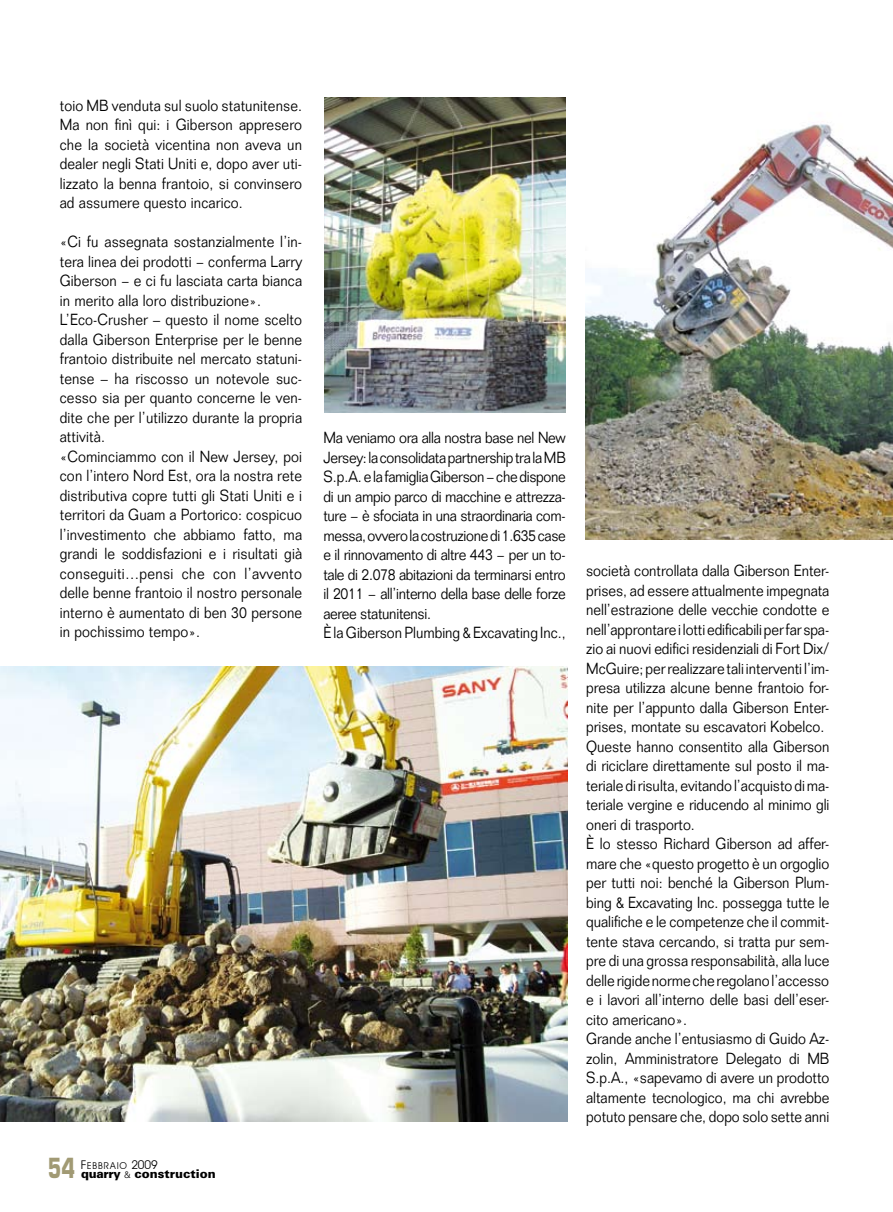
<style>
.page{position:relative;width:893px;height:1212px;background:#fff}
.page>*{position:absolute;margin:0;border:0;box-sizing:border-box;transform-origin:0 0}
.t1{font:700 27px "Eurostile";color:#a19a74;scale:.7 1}
.t2{font:300 15.75px/19.5px "Folio";color:#000;scale:.9 1}
.t3{font:300 15.75px/19.5px "Folio";letter-spacing:-.02em;color:#000;scale:.9 1}
.t4{font:900 12px "Univers";color:#000}
.t5{font:9.45px "Avant Garde";letter-spacing:.03em;color:#000}
.s1{font-weight:300;font-size:9px}
.s2{font-size:12px}
</style>
<div class="page">
<img style="left:586px;top:124px;width:307px;height:416px">
<img style="left:324px;top:97px;width:242px;height:315px">
<img style="left:0;top:666px;width:568px;height:455px">
<p class="t2" style="left:60px;top:95px;width:271px;text-align:justify">toio MB venduta sul suolo statunitense.<br>Ma non finì qui: i Giberson appresero che la società vicentina non aveva un dealer negli Stati Uniti e, dopo aver uti&shy;lizzato la benna frantoio, si convinsero ad assumere questo incarico.</p>
<p class="t2" style="left:60px;top:232px;width:271px">«Ci fu assegnata sostanzialmente l’in&shy;tera linea dei prodotti − conferma Larry Giberson − e ci fu lasciata carta bianca in merito alla loro distribuzione».<br>L’Eco-Crusher – questo il nome scelto dalla Giberson Enterprise per le benne frantoio distribuite nel mercato statuni&shy;tense – ha riscosso un notevole suc&shy;cesso sia per quanto concerne le ven&shy;dite che per l’utilizzo durante la propria attività.<br>«Cominciammo con il New Jersey, poi con l’intero Nord Est, ora la nostra rete distributiva copre tutti gli Stati Uniti e i territori da Guam a Portorico: cospicuo l’investimento che abbiamo fatto, ma grandi le soddisfazioni e i risultati già conseguiti…pensi che con l’avvento delle benne frantoio il nostro personale interno è aumentato di ben 30 persone in pochissimo tempo».</p>
<h1 class="t1" style="left:48px;top:1151px;width:40px">54</h1>
<p class="t4" style="left:81px;top:1166px;width:136px">quarry <span class="s1">&amp;</span> construction</p>
<p class="t5" style="left:81px;top:1159px;width:79px"><span class="s2">F</span>EBBRAIO <span class="s2">2009</span></p>
<p class="t3" style="left:323px;top:428px;width:271px">Ma veniamo ora alla nostra base nel New Jersey: la consolidata partnership tra la MB S.p.A. e la famiglia Giberson − che dispone di un ampio parco di macchine e attrezza&shy;ture − è sfociata in una straordinaria com&shy;messa, ovvero la costruzione di 1.635 case e il rinnovamento di altre 443 − per un to&shy;tale di 2.078 abitazioni da terminarsi entro il 2011 − all’interno della base delle forze aeree statunitensi.<br>È la Giberson Plumbing &amp; Excavating Inc.,</p>
<p class="t2" style="left:586px;top:561px;width:272px">società controllata dalla Giberson Enter&shy;prises, ad essere attualmente impegnata nell’estrazione delle vecchie condotte e nell’approntare i lotti edificabili per far spa&shy;zio ai nuovi edifici residenziali di Fort Dix/ McGuire; per realizzare tali interventi l’im&shy;presa utilizza alcune benne frantoio for&shy;nite per l’appunto dalla Giberson Enter&shy;prises, montate su escavatori Kobelco.<br>Queste hanno consentito alla Giberson di riciclare direttamente sul posto il ma&shy;teriale di risulta, evitando l’acquisto di ma&shy;teriale vergine e riducendo al minimo gli oneri di trasporto.<br>È lo stesso Richard Giberson ad affer&shy;mare che «questo progetto è un orgoglio per tutti noi: benché la Giberson Plum&shy;bing &amp; Excavating Inc. possegga tutte le qualifiche e le competenze che il commit&shy;tente stava cercando, si tratta pur sem&shy;pre di una grossa responsabilità, alla luce delle rigide norme che regolano l’accesso e i lavori all’interno delle basi dell’eser&shy;cito americano».<br>Grande anche l’entusiasmo di Guido Az&shy;zolin, Amministratore Delegato di MB S.p.A., «sapevamo di avere un prodotto altamente tecnologico, ma chi avrebbe potuto pensare che, dopo solo sette anni</p>
</div>
